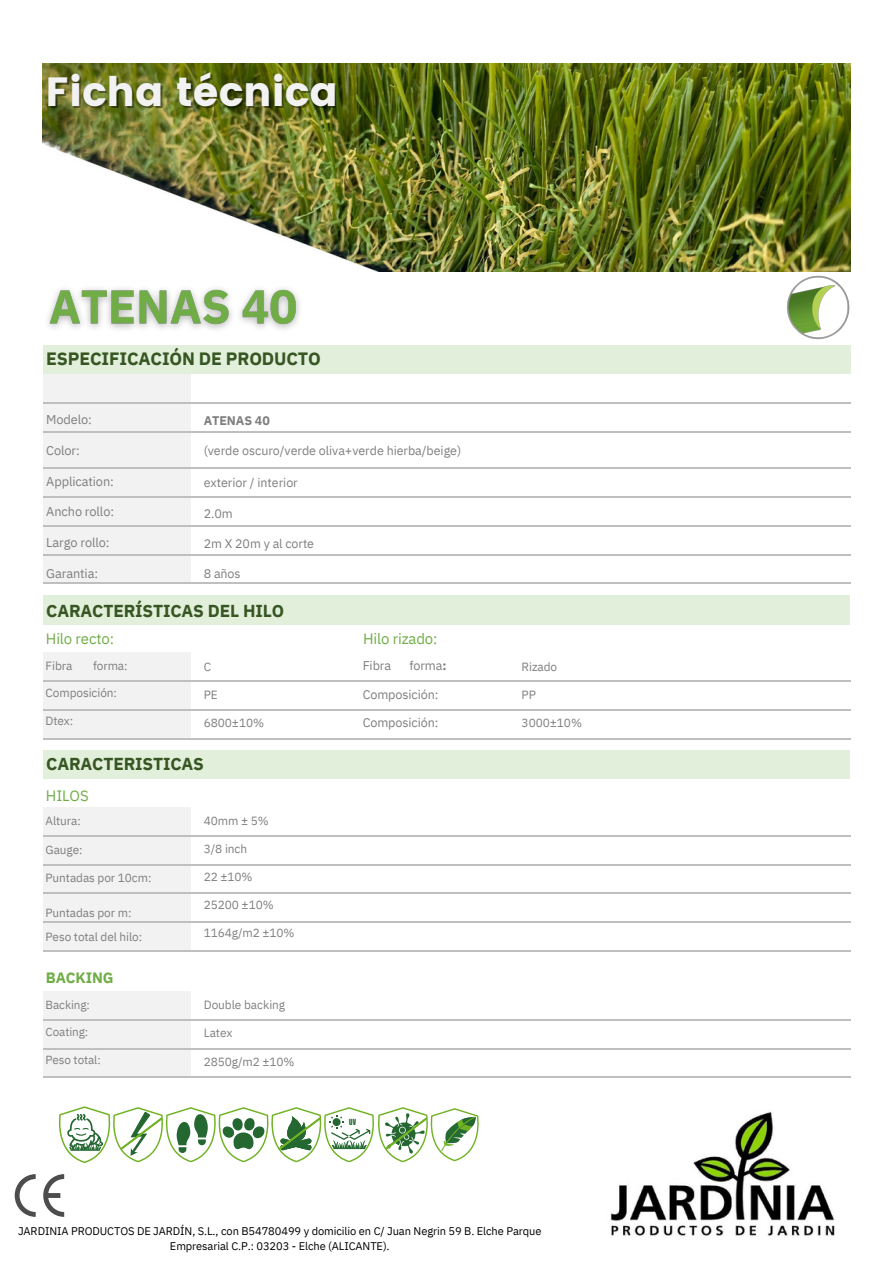
<style>
.page{position:relative;width:894px;height:1264px;background:#fff}
.page>*{position:absolute;margin:0;border:0;box-sizing:border-box;transform-origin:0 0}
.t1{font:40.8px "Poppins";color:#f2f2f2}
.t2{font:700 17.85px "IBM Plex Sans";letter-spacing:-.01em;color:#375623}
.t3{font:700 17.25px "IBM Plex Sans";letter-spacing:-.01em;color:#375623}
.t4{font:15px "IBM Plex Sans";letter-spacing:-.01em;color:#70ad47}
.t5{font:700 15px "IBM Plex Sans";letter-spacing:-.01em;color:#70ad47}
.t6{font:12.75px "IBM Plex Sans";letter-spacing:-.01em;color:#7f7f7f}
.t7{font:12.6px "IBM Plex Sans";letter-spacing:-.01em;color:#7f7f7f}
.t8{font:12.45px "IBM Plex Sans";letter-spacing:-.005em;color:#7f7f7f}
.t9{font:700 12.45px "IBM Plex Sans";letter-spacing:-.005em;color:#7f7f7f}
.t10{font:11.85px "IBM Plex Sans";letter-spacing:-.01em;color:#7f7f7f}
.t11{font:11.85px "IBM Plex Sans";letter-spacing:-.005em;color:#808080}
.t12{font:11.7px "IBM Plex Sans";letter-spacing:-.01em;color:#808080}
.t13{font:11.7px "IBM Plex Sans";letter-spacing:-.01em;color:#7f7f7f}
.t14{font:11.1px/14.9px "IBM Plex Sans";letter-spacing:-.01em;color:#000;text-align:center}
.t15{font:7.2px "Anton";color:#246731}
.s1{font-weight:700}
</style>
<div class="page">
<div style="left:44px;top:345px;width:806px;height:29px;background:#e2efda"></div>
<div style="left:44px;top:374px;width:146px;height:209px;background:#f2f2f2"></div>
<hr style="left:43px;top:402px;width:807px;height:1px;background:#bfbfbf">
<hr style="left:43px;top:431px;width:807px;height:1px;background:#bfbfbf">
<hr style="left:43px;top:467px;width:807px;height:2px;background:#bfbfbf">
<hr style="left:43px;top:496px;width:807px;height:1px;background:#bfbfbf">
<hr style="left:43px;top:525px;width:807px;height:1px;background:#bfbfbf">
<hr style="left:43px;top:554px;width:807px;height:1px;background:#bfbfbf">
<hr style="left:43px;top:582px;width:807px;height:2px;background:#bfbfbf">
<div style="left:44px;top:595px;width:805px;height:29px;background:#e2efda"></div>
<div style="left:44px;top:652px;width:146px;height:87px;background:#f2f2f2"></div>
<hr style="left:43px;top:680px;width:807px;height:2px;background:#bfbfbf">
<hr style="left:43px;top:709px;width:807px;height:1px;background:#bfbfbf">
<hr style="left:43px;top:738px;width:807px;height:1px;background:#bfbfbf">
<div style="left:44px;top:750px;width:805px;height:28px;background:#e2efda"></div>
<div style="left:44px;top:807px;width:146px;height:144px;background:#f2f2f2"></div>
<hr style="left:43px;top:835px;width:807px;height:1px;background:#bfbfbf">
<hr style="left:43px;top:864px;width:807px;height:1px;background:#bfbfbf">
<hr style="left:43px;top:892px;width:807px;height:2px;background:#bfbfbf">
<hr style="left:43px;top:921px;width:807px;height:2px;background:#bfbfbf">
<hr style="left:43px;top:950px;width:807px;height:1px;background:#bfbfbf">
<div style="left:44px;top:991px;width:146px;height:86px;background:#f2f2f2"></div>
<hr style="left:43px;top:1019px;width:807px;height:2px;background:#bfbfbf">
<hr style="left:43px;top:1048px;width:807px;height:1px;background:#bfbfbf">
<hr style="left:43px;top:1076px;width:807px;height:1px;background:#bfbfbf">
<img style="left:42px;top:64px;width:808px;height:208px">
<img style="left:787px;top:275px;width:63px;height:65px">
<img style="left:47px;top:288px;width:253px;height:42px">
<svg style="left:58px;top:1106px;width:421px;height:57px"></svg>
<svg style="left:15px;top:1174px;width:21px;height:42px"></svg>
<svg style="left:43px;top:1174px;width:21px;height:42px"></svg>
<img style="left:610px;top:1111px;width:224px;height:125px">
<p class="t1" style="left:46px;top:68px;width:294px">Ficha técnica</p>
<p class="t2" style="left:46px;top:347px;width:276px">ESPECIFICACIÓN DE PRODUCTO</p>
<p class="t6" style="left:46px;top:411px;width:47px">Modelo:</p>
<p class="t6" style="left:46px;top:441px;width:35px">Color:</p>
<p class="t6" style="left:46px;top:472px;width:69px">Application:</p>
<p class="t6" style="left:46px;top:503px;width:69px">Ancho rollo:</p>
<p class="t6" style="left:46px;top:534px;width:65px">Largo rollo:</p>
<p class="t6" style="left:46px;top:565px;width:53px">Garantia:</p>
<p class="t9" style="left:204px;top:412px;width:68px">ATENAS 40</p>
<p class="t8" style="left:204px;top:442px;width:259px">(verde oscuro/verde oliva+verde hierba/beige)</p>
<p class="t8" style="left:204px;top:474px;width:96px">exterior / interior</p>
<p class="t8" style="left:204px;top:505px;width:30px">2.0m</p>
<p class="t8" style="left:204px;top:535px;width:112px">2m X 20m y al corte</p>
<p class="t8" style="left:204px;top:565px;width:38px">8 años</p>
<p class="t3" style="left:46px;top:599px;width:239px">CARACTERÍSTICAS DEL HILO</p>
<p class="t4" style="left:46px;top:628px;width:70px">Hilo recto:</p>
<p class="t4" style="left:363px;top:628px;width:76px">Hilo rizado:</p>
<p class="t10" style="left:46px;top:657px;width:28px">Fibra</p>
<p class="t10" style="left:93px;top:657px;width:36px">forma:</p>
<p class="t10" style="left:46px;top:685px;width:73px">Composición:</p>
<p class="t10" style="left:46px;top:713px;width:29px">Dtex:</p>
<p class="t10" style="left:204px;top:658px;width:9px">C</p>
<p class="t10" style="left:204px;top:686px;width:16px">PE</p>
<p class="t10" style="left:204px;top:715px;width:62px">6800±10%</p>
<p class="t3" style="left:46px;top:752px;width:159px">CARACTERISTICAS</p>
<p class="t4" style="left:46px;top:785px;width:44px">HILOS</p>
<p class="t10" style="left:46px;top:813px;width:37px">Altura:</p>
<p class="t10" style="left:46px;top:841px;width:39px">Gauge:</p>
<p class="t10" style="left:46px;top:870px;width:107px">Puntadas por 10cm:</p>
<p class="t10" style="left:46px;top:904px;width:87px">Puntadas por m:</p>
<p class="t10" style="left:46px;top:929px;width:98px">Peso total del hilo:</p>
<p class="t5" style="left:46px;top:967px;width:69px">BACKING</p>
<p class="t12" style="left:46px;top:996px;width:46px">Backing:</p>
<p class="t12" style="left:46px;top:1024px;width:44px">Coating:</p>
<p class="t13" style="left:46px;top:1051px;width:57px">Peso total:</p>
<p class="t10" style="left:204px;top:812px;width:67px">40mm ± 5%</p>
<p class="t10" style="left:204px;top:840px;width:45px">3/8 inch</p>
<p class="t10" style="left:204px;top:869px;width:50px">22 ±10%</p>
<p class="t10" style="left:204px;top:897px;width:71px">25200 ±10%</p>
<p class="t10" style="left:204px;top:925px;width:92px">1164g/m2 ±10%</p>
<p class="t11" style="left:204px;top:997px;width:83px">Double backing</p>
<p class="t11" style="left:204px;top:1025px;width:30px">Latex</p>
<p class="t10" style="left:204px;top:1053px;width:92px">2850g/m2 ±10%</p>
<p class="t7" style="left:362px;top:657px;width:30px">Fibra</p>
<p class="t7" style="left:409px;top:657px;width:39px">forma<span class="s1">:</span></p>
<p class="t7" style="left:362px;top:685px;width:77px">Composición:</p>
<p class="t7" style="left:362px;top:714px;width:77px">Composición:</p>
<p class="t15" style="left:349px;top:1116px;width:8px">UV</p>
<p class="t10" style="left:521px;top:658px;width:37px">Rizado</p>
<p class="t10" style="left:521px;top:686px;width:16px">PP</p>
<p class="t10" style="left:521px;top:715px;width:62px">3000±10%</p>
<p class="t14" style="left:18px;top:1223px;width:525px">JARDINIA PRODUCTOS DE JARDÍN, S.L., con B54780499 y domicilio en C/ Juan Negrin 59 B. Elche Parque<br>Empresarial C.P.: 03203 - Elche (ALICANTE).</p>
</div>
